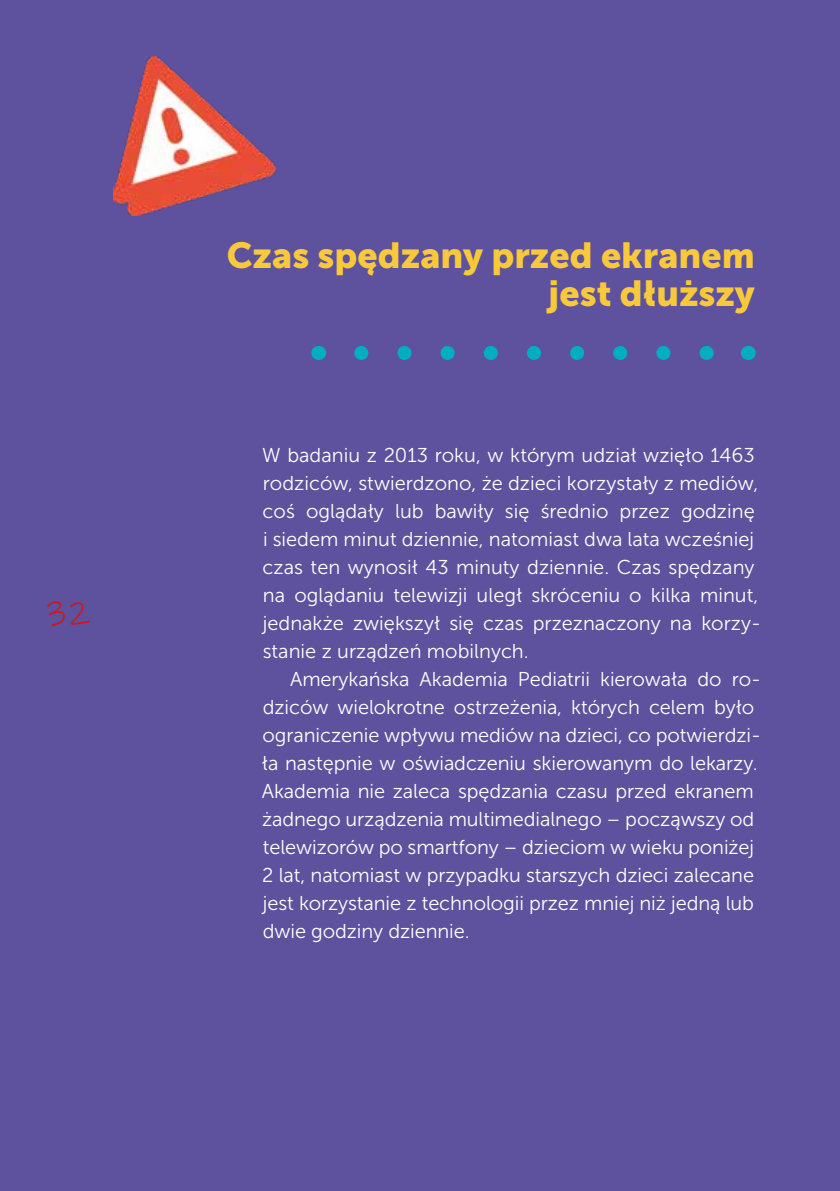
<style>
.page{position:relative;width:840px;height:1191px;background:#fff}
.page>*{position:absolute;margin:0;border:0;box-sizing:border-box;transform-origin:0 0}
.t1{font:36px/38px "Museo Sans 900";color:#f8c93a;text-align:right}
.t2{font:32px "Ink Free";color:#cd171a}
.t3{font:20px/28px "Museo Sans 300";letter-spacing:-.005em;color:#fff}
</style>
<div class="page">
<div style="left:0;top:0;width:839px;height:1191px;background:#5e519d"></div>
<svg style="left:361px;top:346px;width:353px;height:14px"></svg>
<svg style="left:318px;top:346px;width:1px;height:14px"></svg>
<svg style="left:747px;top:346px;width:1px;height:14px"></svg>
<img style="left:113px;top:57px;width:163px;height:158px">
<hr style="left:839px;top:0;width:1px;height:1191px;background:#5e519d">
<h2 class="t2" style="left:45px;top:592px;width:46px">32</h2>
<h1 class="t1" style="left:226px;top:236px;width:529px">Czas spędzany przed ekranem jest dłuższy</h1>
<p class="t3" style="left:262px;top:441px;width:500px">W badaniu z 2013 roku, w którym udział wzięło 1463 rodziców, stwierdzono, że dzieci korzystały z mediów, coś oglądały lub bawiły się średnio przez godzinę i siedem minut dziennie, natomiast dwa lata wcześniej czas ten wynosił 43 minuty dziennie. Czas spędzany na oglądaniu telewizji uległ skróceniu o kilka minut, jednakże zwiększył się czas przeznaczony na korzy&shy;stanie z urządzeń mobilnych.</p>
<p class="t3" style="left:262px;top:665px;width:500px;text-indent:28px">Amerykańska Akademia Pediatrii kierowała do ro&shy;dziców wielokrotne ostrzeżenia, których celem było ograniczenie wpływu mediów na dzieci, co potwierdzi&shy;ła następnie w oświadczeniu skierowanym do lekarzy.<br>Akademia nie zaleca spędzania czasu przed ekranem żadnego urządzenia multimedialnego – począwszy od telewizorów po smartfony – dzieciom w wieku poniżej 2 lat, natomiast w przypadku starszych dzieci zalecane jest korzystanie z technologii przez mniej niż jedną lub dwie godziny dziennie.</p>
</div>
